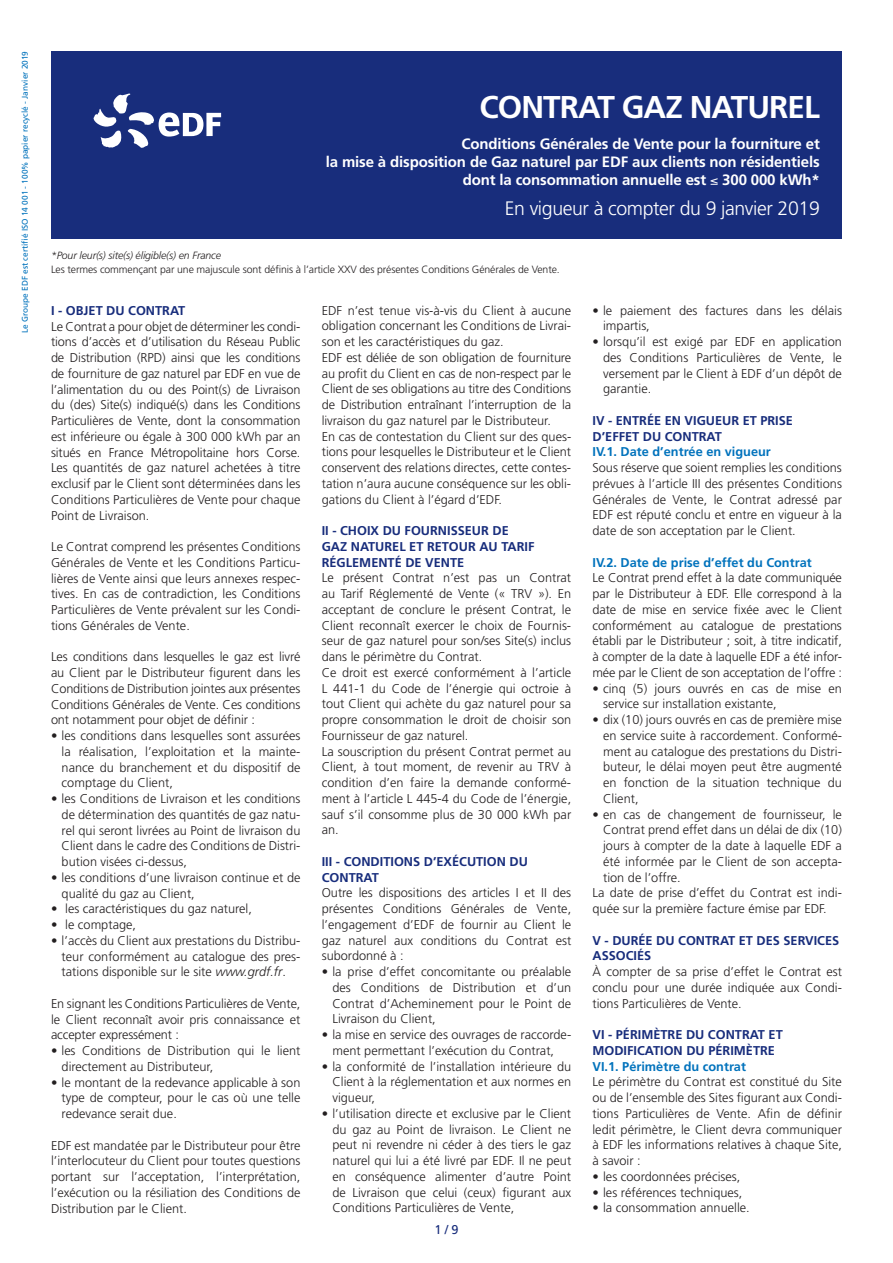
<style>
.page{position:relative;width:893px;height:1263px;background:#fff}
.page>*{position:absolute;margin:0;border:0;box-sizing:border-box;transform-origin:0 0}
.t1{font:700 31.5px "Frutiger";letter-spacing:-.03em;color:#fff}
.t2{font:300 19.5px "Frutiger";letter-spacing:-.02em;color:#fff}
.t3{font:700 15px/18px "Frutiger";letter-spacing:-.01em;color:#fff;text-align:right}
.t4{font:300 12.75px/15.8px "Frutiger";color:#231f20;text-align:justify}
.t5{font:700 12.75px/15.8px "Frutiger";color:#182d7c}
.t6{font:700 12.75px "Frutiger";color:#0072bc}
.t7{font:12.75px "Frutiger";color:#182d7c}
.t8{font:300 10.5px "Frutiger";letter-spacing:-.01em;color:#231f20}
.t9{font:italic 300 10.5px "Frutiger";letter-spacing:-.01em;color:#231f20}
.t10{font:8.25px "Frutiger";color:#0072bc}
.s1{font-style:italic}
</style>
<div class="page">
<div style="left:51px;top:51px;width:791px;height:187px;background:#182d7c"></div>
<svg style="left:94px;top:93px;width:127px;height:55px"></svg>
<p class="t10" style="left:20px;top:333px;width:283px;rotate:-90deg">Le Groupe EDF est certifié ISO 14 001 - 100% papier recyclé - Janvier 2019</p>
<h1 class="t1" style="left:480px;top:89px;width:342px">CONTRAT GAZ NATUREL</h1>
<p class="t3" style="left:326px;top:134px;width:496px">Conditions Générales de Vente pour la fourniture et<br>la mise à disposition de Gaz naturel par EDF aux clients non résidentiels dont la consommation annuelle est ≤ 300 000 kWh*</p>
<h2 class="t2" style="left:505px;top:197px;width:316px">En vigueur à compter du 9 janvier 2019</h2>
<p class="t9" style="left:51px;top:249px;width:172px">*Pour leur(s) site(s) éligible(s) en France</p>
<p class="t8" style="left:51px;top:263px;width:510px">Les termes commençant par une majuscule sont définis à l’article XXV des présentes Conditions Générales de Vente.</p>
<p class="t5" style="left:51px;top:302px;width:136px">I - OBJET DU CONTRAT</p>
<p class="t4" style="left:51px;top:318px;width:251px">Le Contrat a pour objet de déterminer les condi&shy;tions d’accès et d’utilisation du Réseau Public de Distribution (RPD) ainsi que les conditions de fourniture de gaz naturel par EDF en vue de l’alimentation du ou des Point(s) de Livraison du (des) Site(s) indiqué(s) dans les Conditions Particulières de Vente, dont la consommation est inférieure ou égale à 300 000 kWh par an situés en France Métropolitaine hors Corse.<br>Les quantités de gaz naturel achetées à titre exclusif par le Client sont déterminées dans les Conditions Particulières de Vente pour chaque Point de Livraison.</p>
<p class="t4" style="left:51px;top:539px;width:251px">Le Contrat comprend les présentes Conditions Générales de Vente et les Conditions Particu&shy;lières de Vente ainsi que leurs annexes respec&shy;tives. En cas de contradiction, les Conditions Particulières de Vente prévalent sur les Condi&shy;tions Générales de Vente.</p>
<p class="t4" style="left:51px;top:649px;width:251px">Les conditions dans lesquelles le gaz est livré au Client par le Distributeur figurent dans les Conditions de Distribution jointes aux présentes Conditions Générales de Vente. Ces conditions ont notamment pour objet de définir :</p>
<p class="t4" style="left:62px;top:728px;width:240px;text-indent:-11px">• les conditions dans lesquelles sont assurées la réalisation, l’exploitation et la mainte&shy;nance du branchement et du dispositif de comptage du Client,</p>
<p class="t4" style="left:62px;top:791px;width:240px;text-indent:-11px">• les Conditions de Livraison et les conditions de détermination des quantités de gaz natu&shy;rel qui seront livrées au Point de livraison du Client dans le cadre des Conditions de Distri&shy;bution visées ci-dessus,</p>
<p class="t4" style="left:62px;top:869px;width:240px;text-indent:-11px">• les conditions d’une livraison continue et de qualité du gaz au Client,</p>
<p class="t4" style="left:51px;top:901px;width:202px">• les caractéristiques du gaz naturel,</p>
<p class="t4" style="left:51px;top:917px;width:87px">• le comptage,</p>
<p class="t4" style="left:62px;top:932px;width:240px;text-indent:-11px">• l’accès du Client aux prestations du Distribu&shy;teur conformément au catalogue des pres&shy;tations disponible sur le site <span class="s1">www.grdf.fr</span>.</p>
<p class="t4" style="left:51px;top:995px;width:251px">En signant les Conditions Particulières de Vente, le Client reconnaît avoir pris connaissance et accepter expressément :</p>
<p class="t4" style="left:62px;top:1043px;width:240px;text-indent:-11px">• les Conditions de Distribution qui le lient directement au Distributeur,</p>
<p class="t4" style="left:62px;top:1074px;width:240px;text-indent:-11px">• le montant de la redevance applicable à son type de compteur, pour le cas où une telle redevance serait due.</p>
<p class="t4" style="left:51px;top:1137px;width:251px">EDF est mandatée par le Distributeur pour être l’interlocuteur du Client pour toutes questions portant sur l’acceptation, l’interprétation, l’exécution ou la résiliation des Conditions de Distribution par le Client.</p>
<p class="t4" style="left:322px;top:302px;width:251px;text-align:left">EDF n’est tenue vis-à-vis du Client à aucune obligation concernant les Conditions de Livrai&shy;son et les caractéristiques du gaz.<br>EDF est déliée de son obligation de fourniture au profit du Client en cas de non-respect par le Client de ses obligations au titre des Conditions de Distribution entraînant l’interruption de la livraison du gaz naturel par le Distributeur.<br>En cas de contestation du Client sur des ques&shy;tions pour lesquelles le Distributeur et le Client conservent des relations directes, cette contes&shy;tation n’aura aucune conséquence sur les obli&shy;gations du Client à l’égard d’EDF.</p>
<p class="t5" style="left:322px;top:523px;width:214px">II - CHOIX DU FOURNISSEUR DE<br>GAZ NATUREL ET RETOUR AU TARIF<br>RÉGLEMENTÉ DE VENTE</p>
<p class="t4" style="left:322px;top:570px;width:251px;text-align:left">Le présent Contrat n’est pas un Contrat au Tarif Réglementé de Vente (« TRV »). En acceptant de conclure le présent Contrat, le Client reconnaît exercer le choix de Fournis&shy;seur de gaz naturel pour son/ses Site(s) inclus dans le périmètre du Contrat.<br>Ce droit est exercé conformément à l’article L 441-1 du Code de l’énergie qui octroie à tout Client qui achète du gaz naturel pour sa propre consommation le droit de choisir son Fournisseur de gaz naturel.<br>La souscription du présent Contrat permet au Client, à tout moment, de revenir au TRV à condition d’en faire la demande conformé&shy;ment à l’article L 445-4 du Code de l’énergie, sauf s’il consomme plus de 30 000 kWh par an.</p>
<p class="t5" style="left:322px;top:853px;width:208px">III - CONDITIONS D’EXÉCUTION DU<br>CONTRAT</p>
<p class="t4" style="left:322px;top:885px;width:251px">Outre les dispositions des articles I et II des présentes Conditions Générales de Vente, l’engagement d’EDF de fournir au Client le gaz naturel aux conditions du Contrat est subordonné à :</p>
<p class="t4" style="left:332px;top:964px;width:240px;text-indent:-11px">• la prise d’effet concomitante ou préalable des Conditions de Distribution et d’un Contrat d’Acheminement pour le Point de Livraison du Client,</p>
<p class="t4" style="left:322px;top:1027px;width:251px;text-align:center">• la mise en service des ouvrages de raccorde&shy;ment permettant l’exécution du Contrat,</p>
<p class="t4" style="left:332px;top:1058px;width:240px;text-indent:-11px">• la conformité de l’installation intérieure du Client à la réglementation et aux normes en vigueur,</p>
<p class="t4" style="left:332px;top:1105px;width:240px;text-indent:-11px">• l’utilisation directe et exclusive par le Client du gaz au Point de livraison. Le Client ne peut ni revendre ni céder à des tiers le gaz naturel qui lui a été livré par EDF. Il ne peut en conséquence alimenter d’autre Point de Livraison que celui (ceux) figurant aux Conditions Particulières de Vente,</p>
<p class="t7" style="left:434px;top:1222px;width:26px">1 / 9</p>
<p class="t4" style="left:603px;top:302px;width:240px;text-indent:-11px">• le paiement des factures dans les délais impartis,</p>
<p class="t4" style="left:603px;top:334px;width:240px;text-indent:-11px">• lorsqu’il est exigé par EDF en application des Conditions Particulières de Vente, le versement par le Client à EDF d’un dépôt de garantie.</p>
<p class="t5" style="left:592px;top:412px;width:202px">IV - ENTRÉE EN VIGUEUR ET PRISE<br>D’EFFET DU CONTRAT</p>
<p class="t6" style="left:592px;top:444px;width:180px">IV.1. Date d’entrée en vigueur</p>
<p class="t4" style="left:592px;top:460px;width:251px">Sous réserve que soient remplies les conditions prévues à l’article III des présentes Conditions Générales de Vente, le Contrat adressé par EDF est réputé conclu et entre en vigueur à la date de son acceptation par le Client.</p>
<p class="t6" style="left:592px;top:555px;width:221px">IV.2. Date de prise d’effet du Contrat</p>
<p class="t4" style="left:592px;top:570px;width:251px">Le Contrat prend effet à la date communiquée par le Distributeur à EDF. Elle correspond à la date de mise en service fixée avec le Client conformément au catalogue de prestations établi par le Distributeur ; soit, à titre indicatif, à compter de la date à laquelle EDF a été infor&shy;mée par le Client de son acceptation de l’offre :</p>
<p class="t4" style="left:603px;top:680px;width:240px;text-indent:-11px">• cinq (5) jours ouvrés en cas de mise en service sur installation existante,</p>
<p class="t4" style="left:603px;top:712px;width:240px;text-indent:-11px">• dix (10) jours ouvrés en cas de première mise en service suite à raccordement. Conformé&shy;ment au catalogue des prestations du Distri&shy;buteur, le délai moyen peut être augmenté en fonction de la situation technique du Client,</p>
<p class="t4" style="left:592px;top:806px;width:251px">• en cas de changement de fournisseur, le</p>
<p class="t4" style="left:603px;top:822px;width:240px">Contrat prend effet dans un délai de dix (10)</p>
<p class="t4" style="left:603px;top:838px;width:240px">jours à compter de la date à laquelle EDF a</p>
<p class="t4" style="left:603px;top:853px;width:240px">été informée par le Client de son accepta-</p>
<p class="t4" style="left:603px;top:869px;width:79px">tion de l’offre.</p>
<p class="t4" style="left:592px;top:885px;width:251px">La date de prise d’effet du Contrat est indi-</p>
<p class="t4" style="left:592px;top:901px;width:236px">quée sur la première facture émise par EDF.</p>
<p class="t5" style="left:592px;top:932px;width:248px">V - DURÉE DU CONTRAT ET DES SERVICES<br>ASSOCIÉS</p>
<p class="t4" style="left:592px;top:964px;width:251px">À compter de sa prise d’effet le Contrat est conclu pour une durée indiquée aux Condi&shy;tions Particulières de Vente.</p>
<p class="t5" style="left:592px;top:1026px;width:192px">VI - PÉRIMÈTRE DU CONTRAT ET<br>MODIFICATION DU PÉRIMÈTRE</p>
<p class="t6" style="left:592px;top:1058px;width:155px">VI.1. Périmètre du contrat</p>
<p class="t4" style="left:592px;top:1074px;width:251px">Le périmètre du Contrat est constitué du Site ou de l’ensemble des Sites figurant aux Condi&shy;tions Particulières de Vente. Afin de définir ledit périmètre, le Client devra communiquer à EDF les informations relatives à chaque Site, à savoir :</p>
<p class="t4" style="left:592px;top:1168px;width:149px">• les coordonnées précises,</p>
<p class="t4" style="left:592px;top:1184px;width:151px">• les références techniques,</p>
<p class="t4" style="left:592px;top:1200px;width:159px">• la consommation annuelle.</p>
</div>
